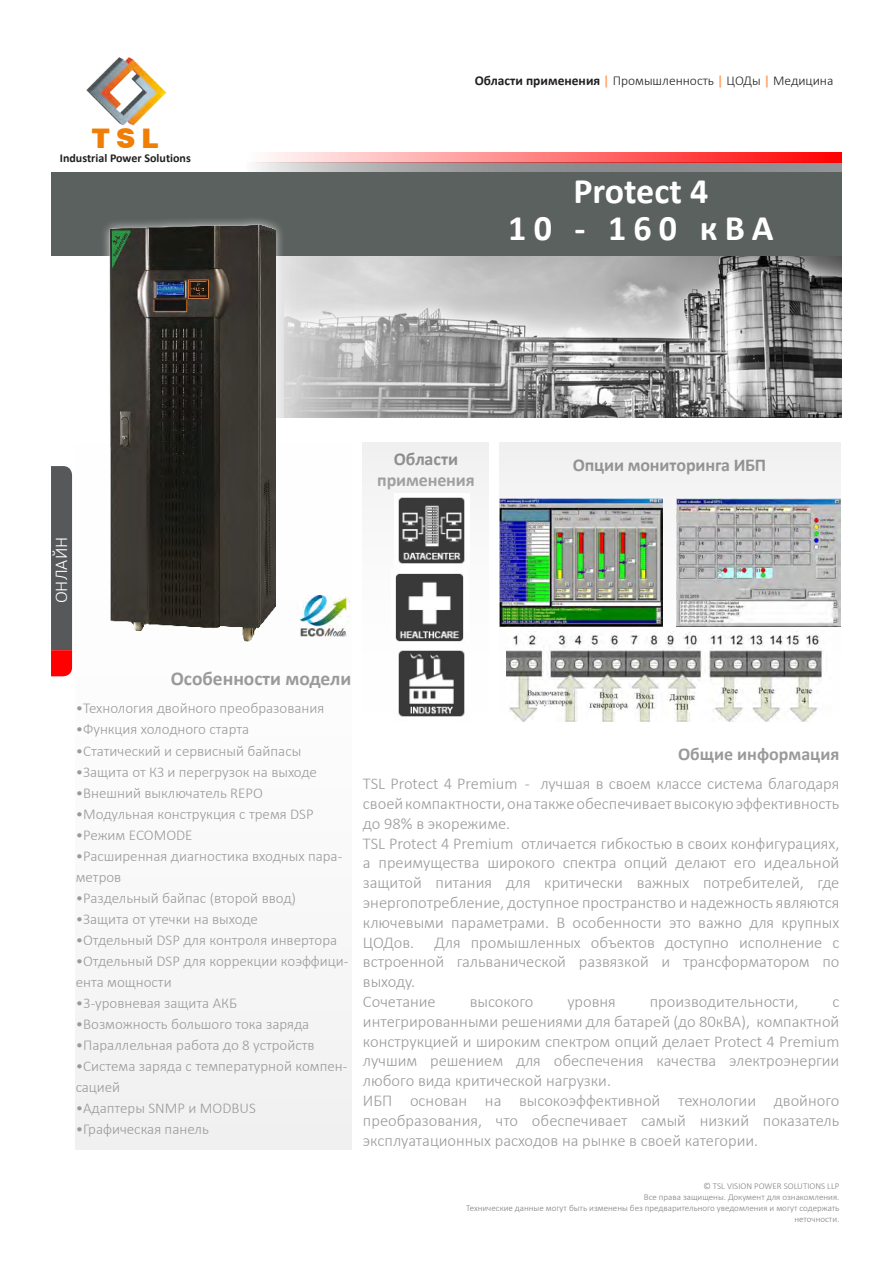
<style>
.page{position:relative;width:893px;height:1263px;background:#fff}
.page>*{position:absolute;margin:0;border:0;box-sizing:border-box;transform-origin:0 0}
.t1{font:700 36px/37.5px "Calibri";color:#fff;text-align:center}
.t2{font:900 27px "Swiss 721 BT";color:#f07d04}
.t3{font:700 19.5px "Calibri";color:#9a9a9a}
.t4{font:700 18px/21.6px "Calibri";letter-spacing:-.01em;color:#808080;text-align:center}
.t5{font:700 18px "Calibri";color:#9a9a9a}
.t6{font:300 18px "Calibri";color:#fff}
.t7{font:300 16.5px/19.8px "Calibri";color:#9a9a9a;text-align:justify}
.t8{font:300 15px/21px "Calibri";color:#9a9a9a}
.t9{font:300 13.5px "Calibri";color:#231f20}
.t10{font:700 12px "Calibri";color:#231f20}
.t11{font:300 9px/10.8px "Calibri";color:#808080;text-align:right}
.s1{font-weight:700}
.s2{font-weight:700;color:#ffa569}
</style>
<div class="page">
<div style="left:75px;top:418px;width:276px;height:732px;background:#f9f9f9"></div>
<svg style="left:256px;top:163px;width:586px;height:9px;background:#9e9fa1"></svg>
<img style="left:285px;top:255px;width:557px;height:163px">
<img style="left:86px;top:57px;width:81px;height:69px">
<div style="left:51px;top:172px;width:791px;height:83px;background:#5b615f"></div>
<div style="left:100px;top:215px;width:185px;height:435px;background:#fff;opacity:.75"></div>
<img style="left:104px;top:220px;width:171px;height:427px">
<div style="left:363px;top:442px;width:126px;height:279px;background:#fafafa"></div>
<svg style="left:51px;top:466px;width:21px;height:210px;background:#6c4e50"></svg>
<img style="left:398px;top:497px;width:67px;height:67px">
<img style="left:395px;top:573px;width:69px;height:69px">
<img style="left:398px;top:650px;width:67px;height:67px">
<img style="left:299px;top:596px;width:50px;height:40px">
<div style="left:499px;top:442px;width:341px;height:279px;background:#f0f0f0"></div>
<svg style="left:253px;top:152px;width:589px;height:11px;background:#fb797a"></svg>
<img style="left:499px;top:498px;width:164px;height:129px">
<img style="left:676px;top:498px;width:164px;height:129px">
<img style="left:506px;top:631px;width:326px;height:90px">
<p class="t2" style="left:92px;top:122px;width:68px">TSL</p>
<p class="t10" style="left:60px;top:150px;width:132px">Industrial Power Solutions</p>
<p class="t9" style="left:475px;top:72px;width:360px"><span class="s1">Области применения</span> <span class="s2">|</span> Промышленность <span class="s2">|</span> ЦОДы <span class="s2">|</span> Медицина</p>
<p class="t1" style="left:508px;top:172px;width:267px">Protect 4<br>10 - 160 кВА</p>
<p class="t6" style="left:50px;top:603px;width:68px;rotate:-90deg">ОНЛАЙН</p>
<p class="t4" style="left:377px;top:448px;width:99px">Области применения</p>
<p class="t4" style="left:573px;top:455px;width:195px">Опции мониторинга ИБП</p>
<p class="t3" style="left:171px;top:666px;width:182px">Особенности модели</p>
<p class="t8" style="left:76px;top:698px;width:250px">•Технология двойного преобразования</p>
<p class="t8" style="left:76px;top:719px;width:175px">•Функция холодного старта</p>
<p class="t8" style="left:76px;top:740px;width:227px">•Статический и сервисный байпасы</p>
<p class="t8" style="left:76px;top:761px;width:243px">•Защита от КЗ и перегрузок на выходе</p>
<p class="t8" style="left:76px;top:782px;width:189px">•Внешний выключатель REPO</p>
<p class="t8" style="left:76px;top:803px;width:239px">•Модульная конструкция с тремя DSP</p>
<p class="t8" style="left:76px;top:824px;width:118px">•Режим ECOMODE</p>
<p class="t8" style="left:76px;top:845px;width:268px">•Расширенная диагностика входных пара&shy;метров</p>
<p class="t8" style="left:76px;top:887px;width:222px">•Раздельный байпас (второй ввод)</p>
<p class="t8" style="left:76px;top:908px;width:184px">•Защита от утечки на выходе</p>
<p class="t8" style="left:76px;top:929px;width:263px">•Отдельный DSP для контроля инвертора</p>
<p class="t8" style="left:76px;top:950px;width:274px">•Отдельный DSP для коррекции коэффици&shy;ента мощности</p>
<p class="t8" style="left:76px;top:992px;width:163px">•3-уровневая защита АКБ</p>
<p class="t8" style="left:76px;top:1013px;width:235px">•Возможность большого тока заряда</p>
<p class="t8" style="left:76px;top:1034px;width:240px">•Параллельная работа до 8 устройств</p>
<p class="t8" style="left:76px;top:1055px;width:273px">•Система заряда с температурной компен&shy;сацией</p>
<p class="t8" style="left:76px;top:1097px;width:182px">•Адаптеры SNMP и MODBUS</p>
<p class="t8" style="left:76px;top:1118px;width:135px">•Графическая панель</p>
<p class="t5" style="left:678px;top:743px;width:163px">Общие информация</p>
<p class="t7" style="left:363px;top:774px;width:478px">TSL Protect 4 Premium - лучшая в своем классе система благодаря своей компактности, она также обеспечивает высокую эффективность до 98% в экорежиме.</p>
<p class="t7" style="left:363px;top:833px;width:478px">TSL Protect 4 Premium отличается гибкостью в своих конфигурациях, а преимущества широкого спектра опций делают его идеальной защитой питания для критически важных потребителей, где энергопотребление, доступное пространство и надежность являются ключевыми параметрами. В особенности это важно для крупных ЦОДов. Для промышленных объектов доступно исполнение с встроенной гальванической развязкой и трансформатором по выходу.</p>
<p class="t7" style="left:363px;top:991px;width:74px">Сочетание</p>
<p class="t7" style="left:470px;top:991px;width:65px">высокого</p>
<p class="t7" style="left:567px;top:991px;width:50px">уровня</p>
<p class="t7" style="left:650px;top:991px;width:150px">производительности,</p>
<p class="t7" style="left:363px;top:991px;width:478px;text-indent:469px">с интегрированными решениями для батарей (до 80кВА), компактной конструкцией и широким спектром опций делает Protect 4 Premium лучшим решением для обеспечения качества электроэнергии любого вида критической нагрузки.</p>
<p class="t7" style="left:363px;top:1090px;width:478px">ИБП основан на высокоэффективной технологии двойного преобразования, что обеспечивает самый низкий показатель эксплуатационных расходов на рынке в своей категории.</p>
<p class="t11" style="left:703px;top:1181px;width:138px">© TSL VISION POWER SOLUTIONS LLP</p>
<p class="t11" style="left:644px;top:1192px;width:197px">Все права защищены. Документ для ознакомления.</p>
<p class="t11" style="left:466px;top:1202px;width:375px">Технические данные могут быть изменены без предварительного уведомления и могут содержать неточности.</p>
</div>
